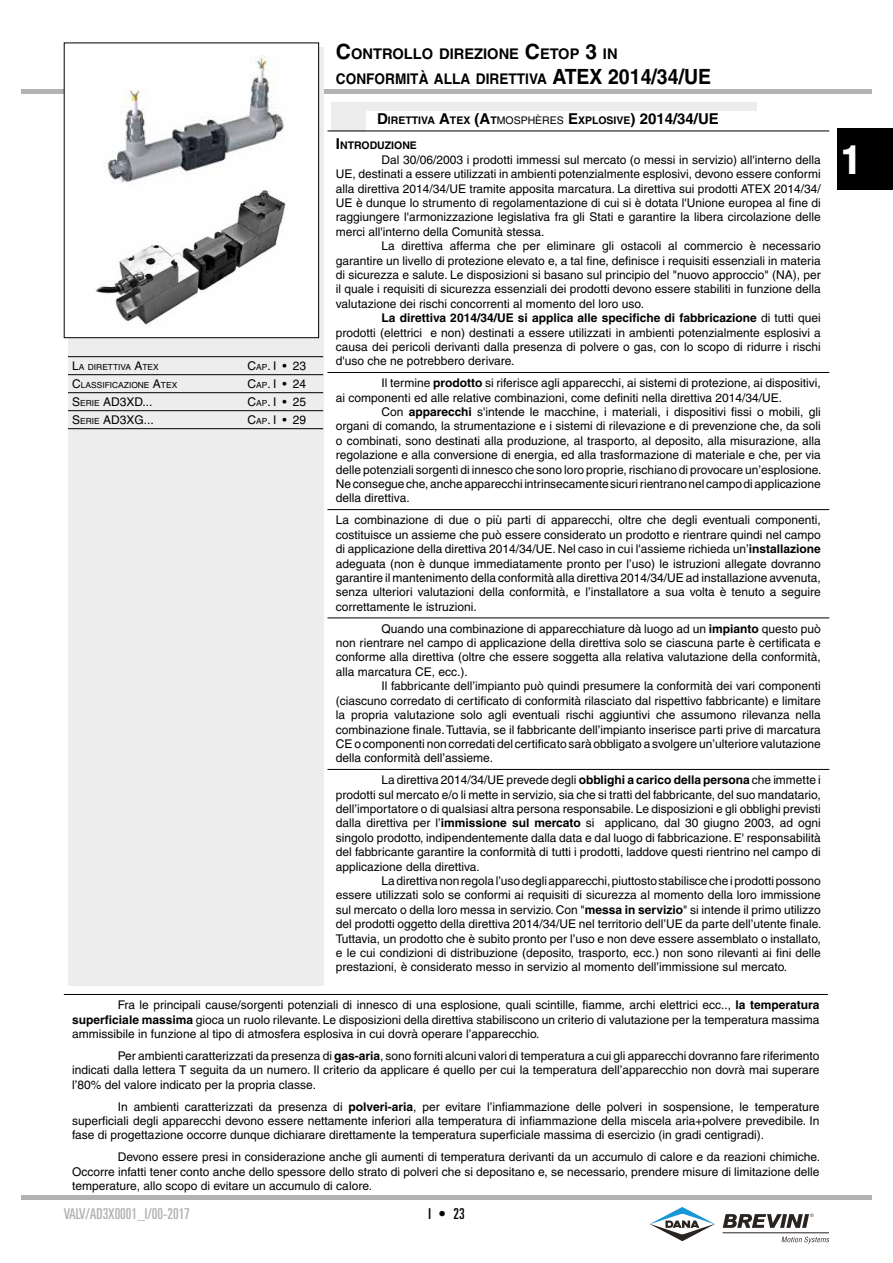
<style>
.page{position:relative;width:893px;height:1263px;background:#fff}
.page>*{position:absolute;margin:0;border:0;box-sizing:border-box;transform-origin:0 0}
.t1{font:900 condensed 39px "Helvetica";color:#fff}
.t2{font:ultra-condensed 15px "Univers";color:#b3b2b2}
.t3{font:ultra-condensed 15px "Univers";color:#000}
.t4{font:700 14.7px/25.2px "Helvetica";color:#000}
.t5{font:12px/14.4px "Helvetica";color:#000;text-align:justify}
.t6{font:12px "Helvetica";color:#000}
.t7{font:700 10.5px "Helvetica";color:#000}
.t8{font:8.4px "Helvetica";color:#000}
.t9{font:300 4.65px "Helvetica Neue";color:#2b2422}
.s1{font-size:12px}
.s2{font-size:8.4px}
.s3{font-size:21px}
.s4{font-size:15px}
.s5{font-weight:400}
.s6{font-weight:700}
</style>
<div class="page">
<hr style="left:21px;top:1195px;width:851px;height:4px;background:#b3b2b2">
<div style="left:21px;top:89px;width:851px;height:5px;background:#b3b2b2"></div>
<div style="left:838px;top:128px;width:55px;height:62px;background:#000"></div>
<div style="left:332px;top:102px;width:425px;height:9px;background:#ededed"></div>
<div style="left:332px;top:102px;width:34px;height:30px;background:#ededed"></div>
<div style="left:68px;top:47px;width:255px;height:939px;background:#ededed"></div>
<div style="left:64px;top:43px;width:255px;height:295px;background:#fff"></div>
<div style="left:64px;top:43px;width:255px;height:295px;border:1px solid #000"></div>
<img style="left:95px;top:189px;width:191px;height:138px">
<img style="left:104px;top:55px;width:181px;height:128px">
<hr style="left:64px;top:994px;width:764px;height:1px;background:#000">
<hr style="left:327px;top:131px;width:502px;height:1px;background:#000">
<hr style="left:327px;top:372px;width:502px;height:1px;background:#000">
<hr style="left:327px;top:509px;width:502px;height:1px;background:#000">
<hr style="left:327px;top:617px;width:502px;height:1px;background:#000">
<hr style="left:327px;top:769px;width:502px;height:1px;background:#000">
<hr style="left:68px;top:356px;width:255px;height:1px;background:#000">
<hr style="left:68px;top:374px;width:255px;height:1px;background:#000">
<hr style="left:68px;top:392px;width:255px;height:1px;background:#000">
<hr style="left:68px;top:410px;width:255px;height:1px;background:#000">
<hr style="left:68px;top:428px;width:255px;height:1px;background:#000">
<svg style="left:650px;top:1207px;width:65px;height:35px"></svg>
<svg style="left:781px;top:1236px;width:48px;height:7px"></svg>
<svg style="left:723px;top:1214px;width:86px;height:14px"></svg>
<hr style="left:723px;top:1232px;width:106px;height:1px;background:#2a2421">
<p class="t8" style="left:72px;top:362px;width:88px"><span class="s1">L</span>A DIRETTIVA <span class="s1">A</span>TEX</p>
<p class="t6" style="left:247px;top:358px;width:60px">C<span class="s2">AP</span>. I • 23</p>
<p class="t8" style="left:72px;top:380px;width:20px"><span class="s1">C</span>LASS</p>
<p class="t8" style="left:102px;top:380px;width:76px">IFICAZIONE <span class="s1">A</span>TEX</p>
<p class="t6" style="left:247px;top:376px;width:60px">C<span class="s2">AP</span>. I • 24</p>
<p class="t6" style="left:72px;top:394px;width:82px">S<span class="s2">ERIE</span> AD3XD...</p>
<p class="t6" style="left:247px;top:394px;width:60px">C<span class="s2">AP</span>. I • 25</p>
<p class="t6" style="left:72px;top:412px;width:83px">S<span class="s2">ERIE</span> AD3XG...</p>
<p class="t6" style="left:247px;top:412px;width:60px">C<span class="s2">AP</span>. I • 29</p>
<p class="t4" style="left:336px;top:41px;width:362px"><span class="s3">C</span>ONTROLLO DIREZIONE <span class="s3">C</span>ETOP <span class="s3">3</span> IN<br>CONFORMITÀ ALLA DIRETTIVA <span class="s3">ATEX 2014/34/UE</span></p>
<p class="t7" style="left:377px;top:114px;width:332px"><span class="s4">D</span>IRETTIVA <span class="s4">A</span>TEX <span class="s4">(A</span>T<span class="s5">MOSPHÈRES</span> <span class="s4">E</span>XPLOSIVE<span class="s4">) 2014/34/UE</span></p>
<p class="t7" style="left:336px;top:139px;width:82px"><span class="s4">I</span>NTRODUZIONE</p>
<p class="t5" style="left:336px;top:152px;width:486px;text-indent:46px">Dal 30/06/2003 i prodotti immessi sul mercato (o messi in servizio) all'interno della UE, destinati a essere utilizzati in ambienti potenzialmente esplosivi, devono essere conformi alla direttiva 2014/34/UE tramite apposita marcatura. La direttiva sui prodotti ATEX 2014/34/ UE è dunque lo strumento di regolamentazione di cui si è dotata l'Unione europea al fine di raggiungere l'armonizzazione legislativa fra gli Stati e garantire la libera circolazione delle merci all'interno della Comunità stessa.</p>
<p class="t5" style="left:336px;top:239px;width:486px;text-indent:46px">La direttiva afferma che per eliminare gli ostacoli al commercio è necessario garantire un livello di protezione elevato e, a tal fine, definisce i requisiti essenziali in materia di sicurezza e salute. Le disposizioni si basano sul principio del "nuovo approccio" (NA), per il quale i requisiti di sicurezza essenziali dei prodotti devono essere stabiliti in funzione della valutazione dei rischi concorrenti al momento del loro uso.</p>
<p class="t5" style="left:336px;top:311px;width:486px;text-indent:46px"><span class="s6">La direttiva 2014/34/UE si applica alle specifiche di fabbricazione</span> di tutti quei prodotti (elettrici e non) destinati a essere utilizzati in ambienti potenzialmente esplosivi a causa dei pericoli derivanti dalla presenza di polvere o gas, con lo scopo di ridurre i rischi d'uso che ne potrebbero derivare.</p>
<p class="t5" style="left:336px;top:376px;width:486px;text-indent:46px">Il termine <span class="s6">prodotto</span> si riferisce agli apparecchi, ai sistemi di protezione, ai dispositivi, ai componenti ed alle relative combinazioni, come definiti nella direttiva 2014/34/UE.</p>
<p class="t5" style="left:336px;top:405px;width:487px;text-indent:46px">Con <span class="s6">apparecchi</span> s'intende le macchine, i materiali, i dispositivi fissi o mobili, gli organi di comando, la strumentazione e i sistemi di rilevazione e di prevenzione che, da soli o combinati, sono destinati alla produzione, al trasporto, al deposito, alla misurazione, alla regolazione e alla conversione di energia, ed alla trasformazione di materiale e che, per via delle potenziali sorgenti di innesco che sono loro proprie, rischiano di provocare un’esplosione.<br>Ne consegue che, anche apparecchi intrinsecamente sicuri rientrano nel campo di applicazione della direttiva.</p>
<p class="t5" style="left:336px;top:513px;width:486px">La combinazione di due o più parti di apparecchi, oltre che degli eventuali componenti, costituisce un assieme che può essere considerato un prodotto e rientrare quindi nel campo di applicazione della direttiva 2014/34/UE. Nel caso in cui l'assieme richieda un’<span class="s6">installazione </span>adeguata (non è dunque immediatamente pronto per l’uso) le istruzioni allegate dovranno garantire il mantenimento della conformità alla direttiva 2014/34/UE ad installazione avvenuta, senza ulteriori valutazioni della conformità, e l’installatore a sua volta è tenuto a seguire correttamente le istruzioni.</p>
<p class="t5" style="left:336px;top:621px;width:486px;text-indent:46px">Quando una combinazione di apparecchiature dà luogo ad un <span class="s6">impianto</span> questo può non rientrare nel campo di applicazione della direttiva solo se ciascuna parte è certificata e conforme alla direttiva (oltre che essere soggetta alla relativa valutazione della conformità, alla marcatura CE, ecc.).</p>
<p class="t5" style="left:336px;top:679px;width:486px;text-indent:46px">Il fabbricante dell’impianto può quindi presumere la conformità dei vari componenti (ciascuno corredato di certificato di conformità rilasciato dal rispettivo fabbricante) e limitare la propria valutazione solo agli eventuali rischi aggiuntivi che assumono rilevanza nella combinazione finale. Tuttavia, se il fabbricante dell’impianto inserisce parti prive di marcatura CE o componenti non corredati del certificato sarà obbligato a svolgere un’ulteriore valutazione della conformità dell’assieme.</p>
<p class="t5" style="left:336px;top:773px;width:486px;text-indent:46px">La direttiva 2014/34/UE prevede degli <span class="s6">obblighi a carico della persona</span> che immette i prodotti sul mercato e/o li mette in servizio, sia che si tratti del fabbricante, del suo mandatario, dell’importatore o di qualsiasi altra persona responsabile. Le disposizioni e gli obblighi previsti dalla direttiva per l’<span class="s6">immissione sul mercato</span> si applicano, dal 30 giugno 2003, ad ogni singolo prodotto, indipendentemente dalla data e dal luogo di fabbricazione. E' responsabilità del fabbricante garantire la conformità di tutti i prodotti, laddove questi rientrino nel campo di applicazione della direttiva.</p>
<p class="t5" style="left:336px;top:873px;width:487px;text-indent:46px">La direttiva non regola l’uso degli apparecchi, piuttosto stabilisce che i prodotti possono essere utilizzati solo se conformi ai requisiti di sicurezza al momento della loro immissione sul mercato o della loro messa in servizio. Con "<span class="s6">messa in servizio</span>" si intende il primo utilizzo del prodotti oggetto della direttiva 2014/34/UE nel territorio dell’UE da parte dell’utente finale.<br>Tuttavia, un prodotto che è subito pronto per l’uso e non deve essere assemblato o installato, e le cui condizioni di distribuzione (deposito, trasporto, ecc.) non sono rilevanti ai fini delle prestazioni, è considerato messo in servizio al momento dell’immissione sul mercato.</p>
<p class="t5" style="left:72px;top:998px;width:749px;text-indent:46px">Fra le principali cause/sorgenti potenziali di innesco di una esplosione, quali scintille, fiamme, archi elettrici ecc.., <span class="s6">la temperatura superficiale massima</span> gioca un ruolo rilevante. Le disposizioni della direttiva stabiliscono un criterio di valutazione per la temperatura massima ammissibile in funzione al tipo di atmosfera esplosiva in cui dovrà operare l’apparecchio.</p>
<p class="t5" style="left:72px;top:1048px;width:749px;text-indent:46px">Per ambienti caratterizzati da presenza di <span class="s6">gas-aria</span>, sono forniti alcuni valori di temperatura a cui gli apparecchi dovranno fare riferimento indicati dalla lettera T seguita da un numero. Il criterio da applicare é quello per cui la temperatura dell’apparecchio non dovrà mai superare l’80% del valore indicato per la propria classe.</p>
<p class="t5" style="left:72px;top:1099px;width:749px;text-indent:46px">In ambienti caratterizzati da presenza di <span class="s6">polveri-aria</span>, per evitare l’infiammazione delle polveri in sospensione, le temperature superficiali degli apparecchi devono essere nettamente inferiori alla temperatura di infiammazione della miscela aria+polvere prevedibile. In fase di progettazione occorre dunque dichiarare direttamente la temperatura superficiale massima di esercizio (in gradi centigradi).</p>
<p class="t5" style="left:72px;top:1150px;width:749px;text-indent:46px">Devono essere presi in considerazione anche gli aumenti di temperatura derivanti da un accumulo di calore e da reazioni chimiche.<br>Occorre infatti tener conto anche dello spessore dello strato di polveri che si depositano e, se necessario, prendere misure di limitazione delle temperature, allo scopo di evitare un accumulo di calore.</p>
<p class="t2" style="left:64px;top:1205px;width:128px">VALV/AD3X0001_I/00-2017</p>
<p class="t9" style="left:810px;top:1213px;width:5px">®</p>
<p class="t3" style="left:428px;top:1205px;width:38px">I•23</p>
<h1 class="t1" style="left:842px;top:135px;width:21px">1</h1>
</div>
